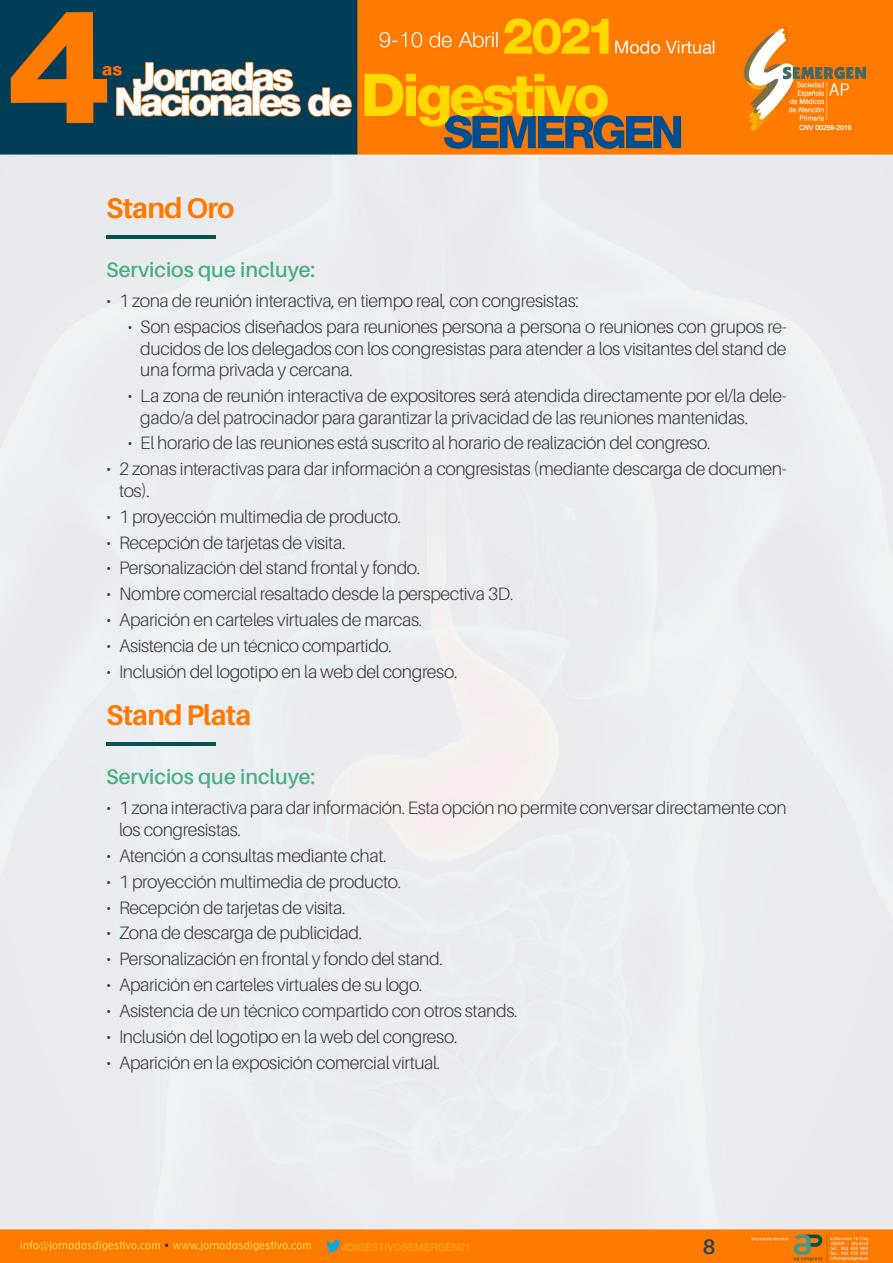
<style>
.page{position:relative;width:893px;height:1263px;background:#fff}
.page>*{position:absolute;margin:0;border:0;box-sizing:border-box;transform-origin:0 0}
.t1{font:700 28.5px "Aileron";letter-spacing:-.03em;color:#ff7900}
.t2{font:600 21px "Aileron";color:#48af80}
.t3{font:600 21px "Aileron";color:#233f57}
.t4{font:300 18px/21.6px "Aileron";letter-spacing:-.02em;color:#3e3d40}
</style>
<div class="page">
<img style="left:0;top:0;width:893px;height:1263px">
<hr style="left:106px;top:235px;width:109px;height:4px;background:#02534f">
<hr style="left:106px;top:742px;width:109px;height:4px;background:#02534f">
<h1 class="t1" style="left:106px;top:192px;width:130px">Stand Oro</h1>
<p class="t2" style="left:106px;top:258px;width:211px">Servicios que incluye:</p>
<p class="t4" style="left:106px;top:290px;width:474px">• 1 zona de reunión interactiva, en tiempo real, con congresistas:</p>
<p class="t4" style="left:140px;top:316px;width:648px;text-align:justify;text-indent:-13px">• Son espacios diseñados para reuniones persona a persona o reuniones con grupos re&shy;ducidos de los delegados con los congresistas para atender a los visitantes del stand de una forma privada y cercana.</p>
<p class="t4" style="left:140px;top:385px;width:648px;text-indent:-13px">• La zona de reunión interactiva de expositores será atendida directamente por el/la dele&shy;gado/a del patrocinador para garantizar la privacidad de las reuniones mantenidas.</p>
<p class="t4" style="left:128px;top:433px;width:584px">• El horario de las reuniones está suscrito al horario de realización del congreso.</p>
<p class="t4" style="left:119px;top:458px;width:669px;text-indent:-13px">• 2 zonas interactivas para dar información a congresistas (mediante descarga de documen&shy;tos).</p>
<p class="t4" style="left:106px;top:506px;width:296px">• 1 proyección multimedia de producto.</p>
<p class="t4" style="left:106px;top:532px;width:241px">• Recepción de tarjetas de visita.</p>
<p class="t4" style="left:106px;top:558px;width:316px">• Personalización del stand frontal y fondo.</p>
<p class="t4" style="left:106px;top:583px;width:409px">• Nombre comercial resaltado desde la perspectiva 3D.</p>
<p class="t4" style="left:106px;top:609px;width:318px">• Aparición en carteles virtuales de marcas.</p>
<p class="t4" style="left:106px;top:635px;width:287px">• Asistencia de un técnico compartido.</p>
<p class="t4" style="left:106px;top:661px;width:353px">• Inclusión del logotipo en la web del congreso.</p>
<h1 class="t1" style="left:106px;top:699px;width:147px">Stand Plata</h1>
<p class="t2" style="left:106px;top:765px;width:211px">Servicios que incluye:</p>
<p class="t4" style="left:119px;top:797px;width:669px;text-indent:-13px">• 1 zona interactiva para dar información. Esta opción no permite conversar directamente con los congresistas.</p>
<p class="t4" style="left:106px;top:845px;width:282px">• Atención a consultas mediante chat.</p>
<p class="t4" style="left:106px;top:871px;width:296px">• 1 proyección multimedia de producto.</p>
<p class="t4" style="left:106px;top:897px;width:241px">• Recepción de tarjetas de visita.</p>
<p class="t4" style="left:106px;top:922px;width:257px">• Zona de descarga de publicidad.</p>
<p class="t4" style="left:106px;top:948px;width:338px">• Personalización en frontal y fondo del stand.</p>
<p class="t4" style="left:106px;top:974px;width:318px">• Aparición en carteles virtuales de su logo.</p>
<p class="t4" style="left:106px;top:1000px;width:413px">• Asistencia de un técnico compartido con otros stands.</p>
<p class="t4" style="left:106px;top:1026px;width:353px">• Inclusión del logotipo en la web del congreso.</p>
<p class="t4" style="left:106px;top:1052px;width:335px">• Aparición en la exposición comercial virtual.</p>
<p class="t3" style="left:703px;top:1235px;width:14px">8</p>
</div>
